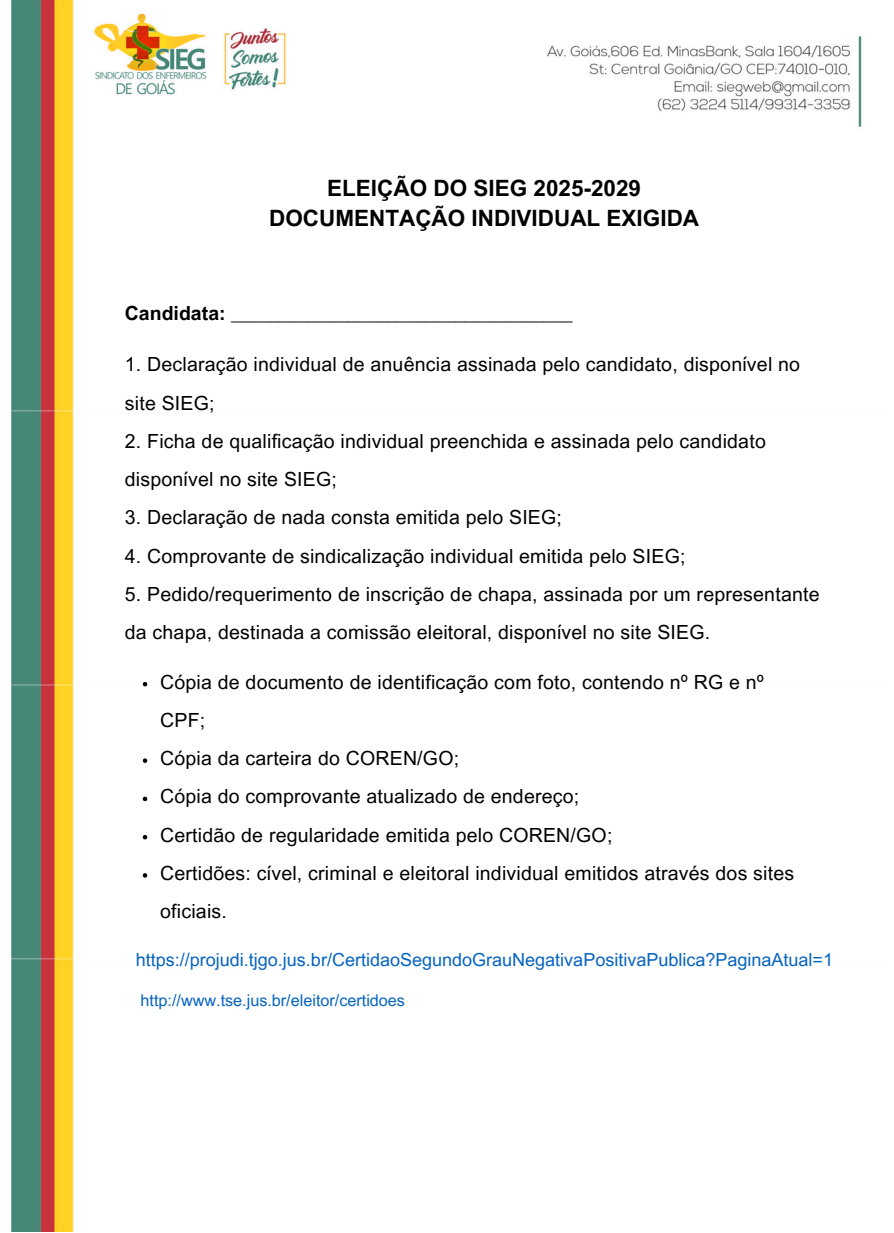
<style>
.page{position:relative;width:894px;height:1233px;background:#fff}
.page>*{position:absolute;margin:0;border:0;box-sizing:border-box;transform-origin:0 0}
.t1{font:700 22.5px/30.8px "Arial MT Pro";color:#000;text-align:center}
.t2{font:19.5px/38.2px "Arial MT Pro";letter-spacing:.01em;color:#000}
.t3{font:italic 19.5px "Arial MT Pro";color:#000}
.t4{font:18px "Arial MT Pro";color:#0563c1}
.t5{font:16.2px "Arial MT Pro";color:#0563c1}
.s1{font-weight:700;font-style:normal}
</style>
<div class="page">
<img style="left:11px;top:0;width:851px;height:1232px">
<svg style="left:143px;top:682px;width:4px;height:4px"></svg>
<svg style="left:143px;top:758px;width:4px;height:5px"></svg>
<svg style="left:143px;top:797px;width:4px;height:4px"></svg>
<svg style="left:143px;top:835px;width:4px;height:4px"></svg>
<svg style="left:143px;top:873px;width:4px;height:5px"></svg>
<p class="t1" style="left:269px;top:175px;width:431px">ELEIÇÃO DO SIEG 2025-2029<br>DOCUMENTAÇÃO INDIVIDUAL EXIGIDA</p>
<h1 class="t3" style="left:125px;top:306px;width:449px"><span class="s1">Candidata:</span> ___________________________________</h1>
<p class="t2" style="left:125px;top:348px;width:676px">1. Declaração individual de anuência assinada pelo candidato, disponível no site SIEG;</p>
<p class="t2" style="left:125px;top:424px;width:642px">2. Ficha de qualificação individual preenchida e assinada pelo candidato disponível no site SIEG;</p>
<p class="t2" style="left:125px;top:501px;width:438px">3. Declaração de nada consta emitida pelo SIEG;</p>
<p class="t2" style="left:125px;top:539px;width:562px">4. Comprovante de sindicalização individual emitida pelo SIEG;</p>
<p class="t2" style="left:125px;top:577px;width:696px">5. Pedido/requerimento de inscrição de chapa, assinada por um representante da chapa, destinada a comissão eleitoral, disponível no site SIEG.</p>
<p class="t2" style="left:160px;top:665px;width:605px">Cópia de documento de identificação com foto, contendo nº RG e nº<br>CPF;</p>
<p class="t2" style="left:160px;top:742px;width:300px">Cópia da carteira do COREN/GO;</p>
<p class="t2" style="left:160px;top:780px;width:420px">Cópia do comprovante atualizado de endereço;</p>
<h2 class="t2" style="left:160px;top:818px;width:453px">Certidão de regularidade emitida pelo COREN/GO;</h2>
<p class="t2" style="left:160px;top:856px;width:635px">Certidões: cível, criminal e eleitoral individual emitidos através dos sites oficiais.</p>
<h2 class="t4" style="left:136px;top:953px;width:698px">https://projudi.tjgo.jus.br/CertidaoSegundoGrauNegativaPositivaPublica?PaginaAtual=1</h2>
<p class="t5" style="left:141px;top:995px;width:266px">http://www.tse.jus.br/eleitor/certidoes</p>
</div>
